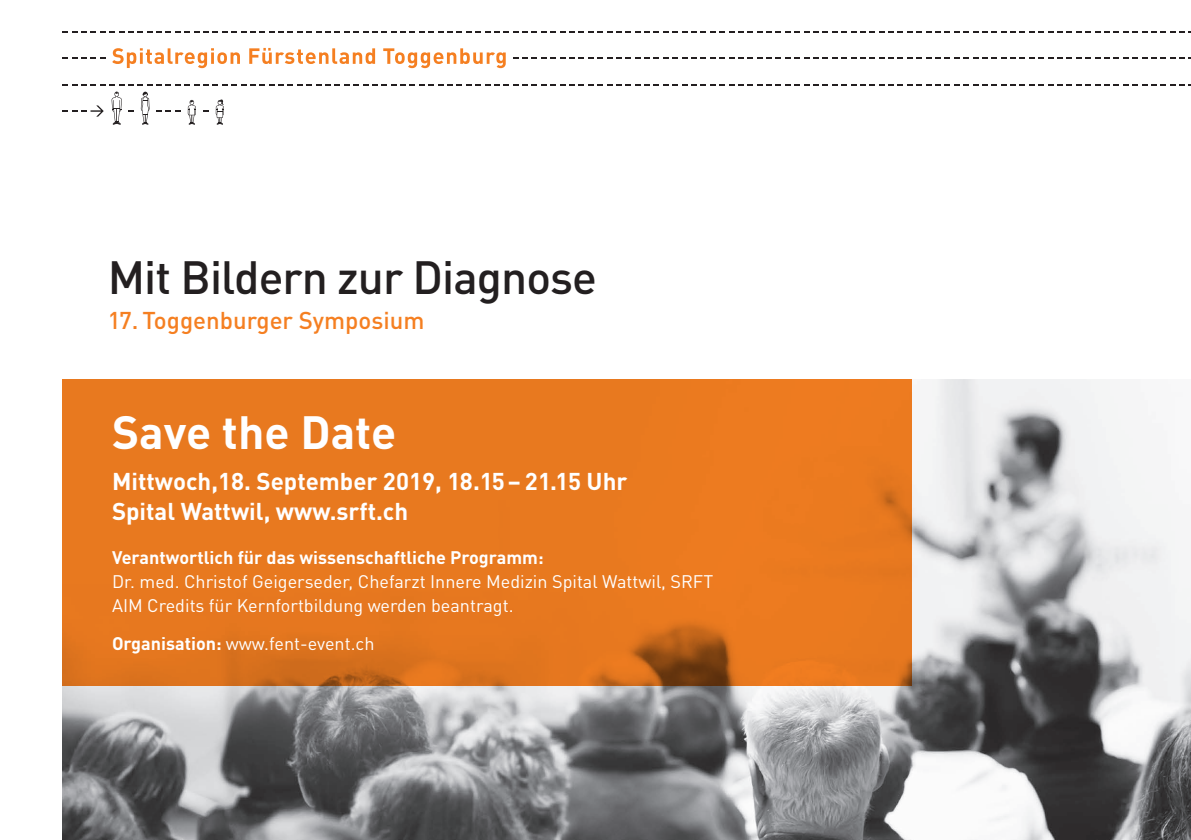
<style>
.page{position:relative;width:1191px;height:840px;background:#fff}
.page>*{position:absolute;margin:0;border:0;box-sizing:border-box;transform-origin:0 0}
.t1{font:500 46px "DINOT";letter-spacing:-.02em;color:#231f20}
.t2{font:700 46px "DINOT";color:#fff}
.t3{font:700 24px/30px "DINOT";color:#fff}
.t4{font:500 24px "DINOT";color:#f57f21}
.t5{font:18px/24px "DINOT";color:#fff}
.t6{font:700 18px "DINOT";color:#fff}
.s1{font-weight:700}
</style>
<div class="page">
<img style="left:62px;top:379px;width:1129px;height:460px">
<div style="left:62px;top:379px;width:850px;height:306px;background:#e8791f"></div>
<svg style="left:62px;top:58px;width:44px;height:1px"></svg>
<svg style="left:112px;top:48px;width:128px;height:20px"></svg>
<svg style="left:249px;top:48px;width:126px;height:16px"></svg>
<svg style="left:383px;top:48px;width:123px;height:20px"></svg>
<svg style="left:128px;top:110px;width:6px;height:2px"></svg>
<svg style="left:156px;top:110px;width:24px;height:2px"></svg>
<svg style="left:111px;top:92px;width:11px;height:33px"></svg>
<svg style="left:141px;top:92px;width:9px;height:33px"></svg>
<svg style="left:188px;top:100px;width:8px;height:25px"></svg>
<svg style="left:216px;top:99px;width:8px;height:26px"></svg>
<svg style="left:62px;top:105px;width:42px;height:12px"></svg>
<svg style="left:62px;top:31px;width:1129px;height:2px"></svg>
<svg style="left:513px;top:58px;width:678px;height:1px"></svg>
<svg style="left:62px;top:84px;width:1129px;height:1px"></svg>
<h1 class="t1" style="left:108px;top:247px;width:491px">Mit Bildern zur Diagnose</h1>
<h2 class="t4" style="left:108px;top:305px;width:318px">17. Toggenburger Symposium</h2>
<h1 class="t2" style="left:112px;top:401px;width:286px">Save the Date</h1>
<h2 class="t3" style="left:112px;top:465px;width:517px">Mittwoch,18. September 2019, 18.15– 21.15 Uhr<br>Spital Wattwil, www.srft.ch</h2>
<p class="t6" style="left:112px;top:545px;width:433px">Verantwortlich für das wissenschaftliche Programm:</p>
<p class="t5" style="left:112px;top:569px;width:603px">Dr. med. Christof Geigerseder, Chefarzt Innere Medizin Spital Wattwil, SRFT<br>AIM Credits für Kernfortbildung werden beantragt.</p>
<p class="t5" style="left:112px;top:630px;width:264px"><span class="s1">Organisation:</span> www.fent-event.ch</p>
</div>
